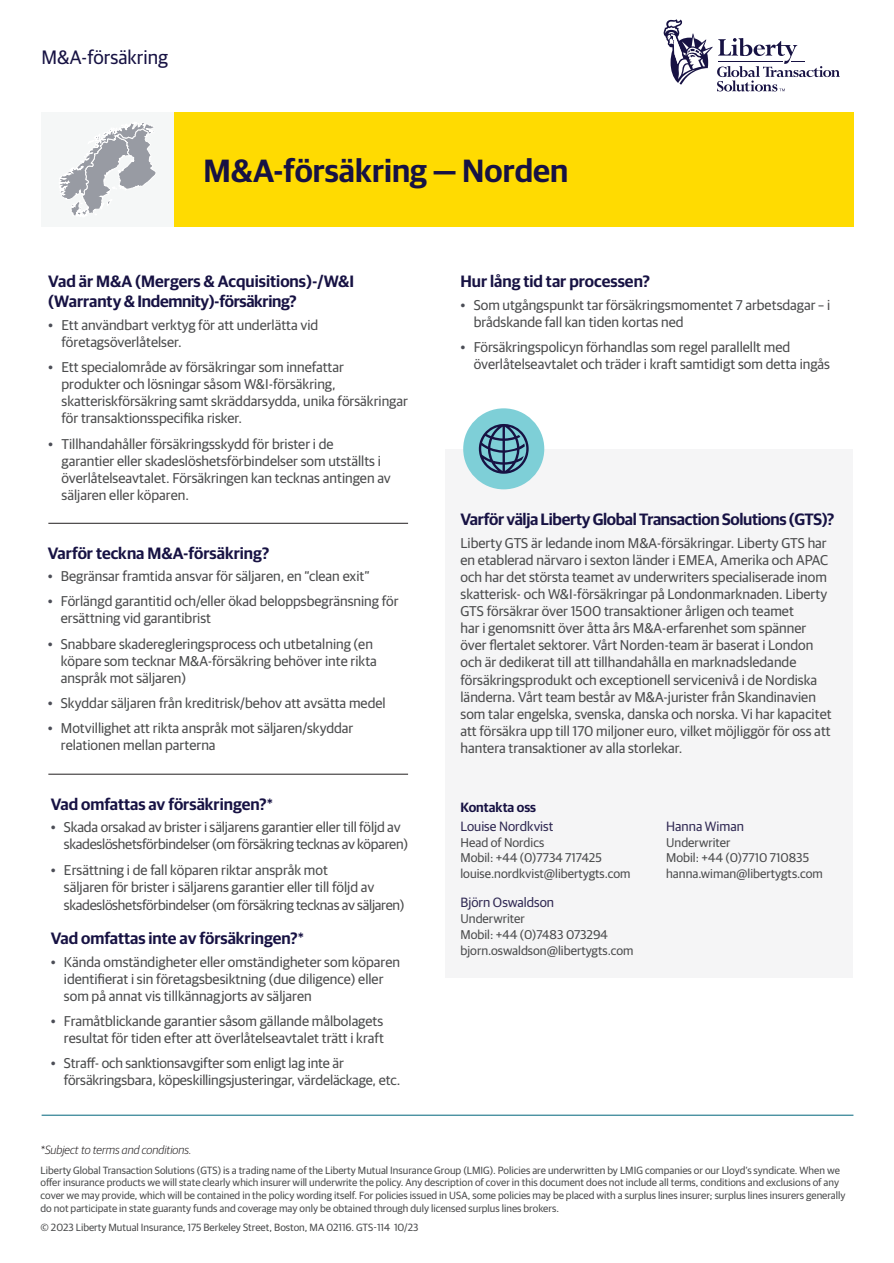
<style>
.page{position:relative;width:894px;height:1263px;background:#fff}
.page>*{position:absolute;margin:0;border:0;box-sizing:border-box;transform-origin:0 0}
.Document_Title{font:600 32.25px "Guardian Sans";color:#171243}
.t1{font:19.5px "Guardian Sans";color:#171243}
.Body_-_Header_1{font:600 16.5px/19.8px "Guardian Sans";color:#171243}
.Body_-_Header_1-2{font:600 16.5px "Guardian Sans";letter-spacing:-.02em;color:#171243}
.Body_-_Text{font:14.25px/17.1px "Guardian Sans";color:#4b4c4d}
.Body_-_Text-2{font:14.25px/17.1px "Guardian Sans";letter-spacing:-.02em;color:#4b4c4d}
.Body_-_Text-3{font:13.5px "Guardian Sans";color:#312a54}
.Body_-_Header_1-3{font:600 13.5px "Guardian Sans";color:#171243}
.Body_-_Text-4{font:12.75px "Guardian Sans";color:#4b4c4d}
.t2{font:italic 300 12px "Guardian Sans";color:#231f20}
.Legal{font:10.5px/12.8px "Guardian Sans";color:#4b4c4d}
.s1{color:#4b4d56}
.s2{font-weight:400}
</style>
<div class="page">
<div style="left:445px;top:449px;width:408px;height:528px;background:#f5f5f6"></div>
<hr style="left:42px;top:1115px;width:811px;height:1px;background:#00657c">
<div style="left:59px;top:112px;width:794px;height:115px;background:#ffdb01"></div>
<svg style="left:663px;top:19px;width:176px;height:72px"></svg>
<div style="left:42px;top:112px;width:131px;height:115px;background:#f5f7f7"></div>
<svg style="left:60px;top:123px;width:96px;height:93px"></svg>
<hr style="left:48px;top:523px;width:360px;height:1px;background:#231f20">
<hr style="left:48px;top:774px;width:360px;height:1px;background:#231f20">
<div style="left:463px;top:408px;width:81px;height:81px;background:#7ecfd7;border-radius:50%"></div>
<svg style="left:478px;top:424px;width:50px;height:50px"></svg>
<p class="t1" style="left:42px;top:43px;width:128px">M&amp;A-försäkring</p>
<p class="Document_Title" style="left:203px;top:147px;width:366px">M&amp;A-försäkring — Norden</p>
<p class="Body_-_Header_1" style="left:48px;top:270px;width:307px">Vad är M&amp;A (Mergers &amp; Acquisitions)-/W&amp;I (Warranty &amp; Indemnity)-försäkring?</p>
<p class="Body_-_Text" style="left:61px;top:315px;width:258px;text-indent:-13px"><span class="s1">•</span> Ett användbart verktyg för att underlätta vid företagsöverlåtelser.</p>
<p class="Body_-_Text" style="left:61px;top:357px;width:348px;text-indent:-13px"><span class="s1">•</span> Ett specialområde av försäkringar som innefattar<br>produkter och lösningar såsom W&amp;I-försäkring, skatteriskförsäkring samt skräddarsydda, unika försäkringar för transaktionsspecifika risker.</p>
<p class="Body_-_Text" style="left:61px;top:434px;width:331px;text-indent:-13px"><span class="s1">•</span> Tillhandahåller försäkringsskydd för brister i de<br>garantier eller skadeslöshetsförbindelser som utställts i överlåtelseavtalet. Försäkringen kan tecknas antingen av säljaren eller köparen.</p>
<p class="Body_-_Header_1" style="left:48px;top:541px;width:223px">Varför teckna M&amp;A-försäkring?</p>
<p class="Body_-_Text" style="left:48px;top:566px;width:323px"><span class="s1">•</span> Begränsar framtida ansvar för säljaren, en “clean exit”</p>
<p class="Body_-_Text" style="left:61px;top:592px;width:339px;text-indent:-13px"><span class="s1">•</span> Förlängd garantitid och/eller ökad beloppsbegränsning för ersättning vid garantibrist</p>
<p class="Body_-_Text" style="left:61px;top:634px;width:317px;text-indent:-13px"><span class="s1">•</span> Snabbare skaderegleringsprocess och utbetalning (en köpare som tecknar M&amp;A-försäkring behöver inte rikta anspråk mot säljaren)</p>
<p class="Body_-_Text" style="left:48px;top:693px;width:339px"><span class="s1">•</span> Skyddar säljaren från kreditrisk/behov att avsätta medel</p>
<p class="Body_-_Text" style="left:61px;top:718px;width:294px;text-indent:-13px"><span class="s1">•</span> Motvillighet att rikta anspråk mot säljaren/skyddar relationen mellan parterna</p>
<p class="Body_-_Header_1" style="left:51px;top:792px;width:223px">Vad omfattas av försäkringen?<span class="s2">*</span></p>
<p class="Body_-_Text-2" style="left:64px;top:817px;width:345px;text-indent:-13px"><span class="s1">•</span> Skada orsakad av brister i säljarens garantier eller till följd av skadeslöshetsförbindelser (om försäkring tecknas av köparen)</p>
<p class="Body_-_Text" style="left:64px;top:859px;width:342px;line-height:17.5px;text-indent:-13px"><span class="s1">•</span> Ersättning i de fall köparen riktar anspråk mot<br>säljaren för brister i säljarens garantier eller till följd av skadeslöshetsförbindelser (om försäkring tecknas av säljaren)</p>
<p class="Body_-_Header_1" style="left:51px;top:927px;width:254px">Vad omfattas inte av försäkringen?<span class="s2">*</span></p>
<p class="Body_-_Text" style="left:64px;top:952px;width:337px;text-indent:-13px"><span class="s1">•</span> Kända omständigheter eller omständigheter som köparen identifierat i sin företagsbesiktning (due diligence) eller som på annat vis tillkännagjorts av säljaren</p>
<p class="Body_-_Text" style="left:51px;top:1011px;width:334px;text-align:right"><span class="s1">•</span> Framåtblickande garantier såsom gällande målbolagets resultat för tiden efter att överlåtelseavtalet trätt i kraft</p>
<p class="Body_-_Text" style="left:64px;top:1053px;width:338px;text-indent:-13px"><span class="s1">•</span> Straff- och sanktionsavgifter som enligt lag inte är försäkringsbara, köpeskillingsjusteringar, värdeläckage, etc.</p>
<p class="Body_-_Header_1" style="left:460px;top:270px;width:191px">Hur lång tid tar processen?</p>
<p class="Body_-_Text" style="left:473px;top:295px;width:358px;text-indent:-13px"><span class="s1">•</span> Som utgångspunkt tar försäkringsmomentet 7 arbetsdagar – i brådskande fall kan tiden kortas ned</p>
<p class="Body_-_Text" style="left:473px;top:338px;width:357px;text-indent:-13px"><span class="s1">•</span> Försäkringspolicyn förhandlas som regel parallellt med överlåtelseavtalet och träder i kraft samtidigt som detta ingås</p>
<p class="Body_-_Header_1-2" style="left:460px;top:507px;width:375px">Varför välja Liberty Global Transaction Solutions (GTS)?</p>
<p class="Body_-_Text" style="left:460px;top:533px;width:372px">Liberty GTS är ledande inom M&amp;A-försäkringar. Liberty GTS har en etablerad närvaro i sexton länder i EMEA, Amerika och APAC och har det största teamet av underwriters specialiserade inom skatterisk- och W&amp;I-försäkringar på Londonmarknaden. Liberty GTS försäkrar över 1500 transaktioner årligen och teamet<br>har i genomsnitt över åtta års M&amp;A-erfarenhet som spänner över flertalet sektorer. Vårt Norden-team är baserat i London och är dedikerat till att tillhandahålla en marknadsledande försäkringsprodukt och exceptionell servicenivå i de Nordiska länderna. Vårt team består av M&amp;A-jurister från Skandinavien som talar engelska, svenska, danska och norska. Vi har kapacitet att försäkra upp till 170 miljoner euro, vilket möjliggör för oss att hantera transaktioner av alla storlekar.</p>
<p class="Body_-_Header_1-3" style="left:460px;top:797px;width:77px">Kontakta oss</p>
<p class="Body_-_Text-3" style="left:460px;top:816px;width:94px">Louise Nordkvist</p>
<p class="Body_-_Text-4" style="left:460px;top:833px;width:85px">Head of Nordics</p>
<p class="Body_-_Text-4" style="left:460px;top:848px;width:143px">Mobil: +44 (0)7734 717425</p>
<p class="Body_-_Text-4" style="left:460px;top:864px;width:171px">louise.nordkvist@libertygts.com</p>
<p class="Body_-_Text-3" style="left:460px;top:893px;width:95px">Björn Oswaldson</p>
<p class="Body_-_Text-4" style="left:460px;top:909px;width:66px">Underwriter</p>
<p class="Body_-_Text-4" style="left:460px;top:925px;width:149px">Mobil: +44 (0)7483 073294</p>
<p class="Body_-_Text-4" style="left:460px;top:941px;width:174px">bjorn.oswaldson@libertygts.com</p>
<p class="Body_-_Text-3" style="left:666px;top:816px;width:79px">Hanna Wiman</p>
<p class="Body_-_Text-4" style="left:666px;top:833px;width:66px">Underwriter</p>
<p class="Body_-_Text-4" style="left:666px;top:848px;width:144px">Mobil: +44 (0)7710 710835</p>
<p class="Body_-_Text-4" style="left:666px;top:864px;width:158px">hanna.wiman@libertygts.com</p>
<p class="t2" style="left:40px;top:1141px;width:152px">*Subject to terms and conditions.</p>
<p class="Legal" style="left:40px;top:1162px;width:806px">Liberty Global Transaction Solutions (GTS) is a trading name of the Liberty Mutual Insurance Group (LMIG). Policies are underwritten by LMIG companies or our Lloyd’s syndicate. When we offer insurance products we will state clearly which insurer will underwrite the policy. Any description of cover in this document does not include all terms, conditions and exclusions of any cover we may provide, which will be contained in the policy wording itself. For policies issued in USA, some policies may be placed with a surplus lines insurer; surplus lines insurers generally do not participate in state guaranty funds and coverage may only be obtained through duly licensed surplus lines brokers.</p>
<p class="Legal" style="left:40px;top:1220px;width:379px">© 2023 Liberty Mutual Insurance, 175 Berkeley Street, Boston, MA 02116. GTS-114 10/23</p>
</div>
